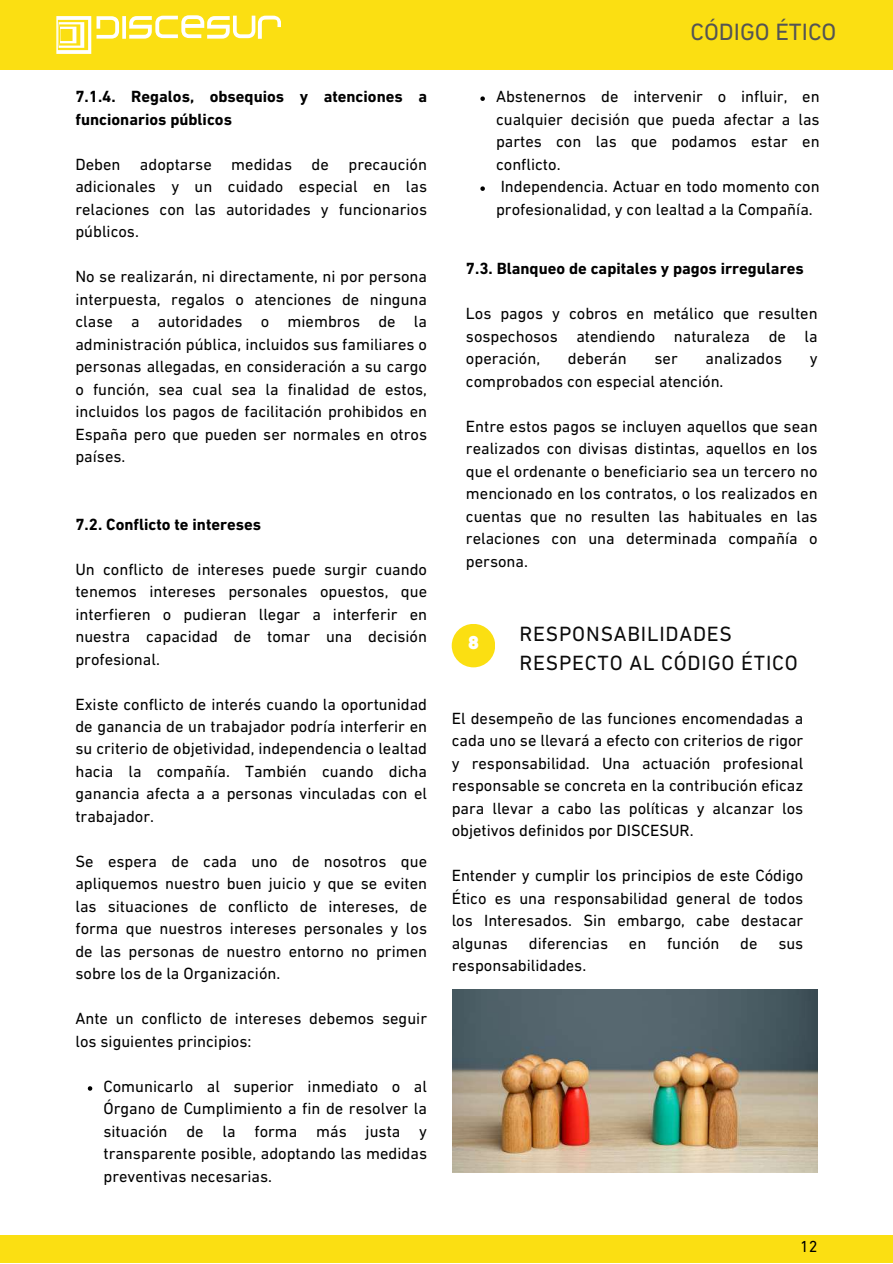
<style>
.page{position:relative;width:893px;height:1264px;background:#fff}
.page>*{position:absolute;margin:0;border:0;box-sizing:border-box;transform-origin:0 0}
.t1{font:24px "DIN Next LT Pro";color:#545454}
.t2{font:21px/29.2px "DIN Next LT Pro";letter-spacing:.04em;color:#0b0b0b}
.t3{font:900 19.05px "DIN Next LT Pro";color:#fff}
.t4{font:16.5px/22.5px "DIN Next LT Pro";color:#000;text-align:justify}
.t5{font:700 16.5px/22.5px "DIN Next LT Pro";color:#000}
.t6{font:16.2px "DIN Next LT Pro";color:#000}
</style>
<div class="page">
<div style="left:0;top:0;width:892px;height:69px;background:#fbdf12"></div>
<svg style="left:56px;top:15px;width:225px;height:39px"></svg>
<div style="left:0;top:1235px;width:892px;height:27px;background:#fbdf12"></div>
<div style="left:451px;top:624px;width:44px;height:43px;background:#fbdf12;border-radius:50%"></div>
<img style="left:452px;top:989px;width:365px;height:183px">
<svg style="left:88px;top:1086px;width:4px;height:4px"></svg>
<svg style="left:480px;top:96px;width:5px;height:5px"></svg>
<svg style="left:480px;top:186px;width:5px;height:5px"></svg>
<p class="t5" style="left:75px;top:87px;width:353px">7.1.4. Regalos, obsequios y atenciones a funcionarios públicos</p>
<p class="t4" style="left:75px;top:154px;width:353px">Deben adoptarse medidas de precaución adicionales y un cuidado especial en las relaciones con las autoridades y funcionarios públicos.</p>
<p class="t4" style="left:75px;top:267px;width:353px">No se realizarán, ni directamente, ni por persona interpuesta, regalos o atenciones de ninguna clase a autoridades o miembros de la administración pública, incluidos sus familiares o personas allegadas, en consideración a su cargo o función, sea cual sea la finalidad de estos, incluidos los pagos de facilitación prohibidos en España pero que pueden ser normales en otros países.</p>
<p class="t5" style="left:75px;top:514px;width:187px">7.2. Conflicto te intereses</p>
<p class="t4" style="left:75px;top:559px;width:353px">Un conflicto de intereses puede surgir cuando tenemos intereses personales opuestos, que interfieren o pudieran llegar a interferir en nuestra capacidad de tomar una decisión profesional.</p>
<p class="t4" style="left:75px;top:694px;width:353px">Existe conflicto de interés cuando la oportunidad de ganancia de un trabajador podría interferir en su criterio de objetividad, independencia o lealtad hacia la compañía. También cuando dicha ganancia afecta a a personas vinculadas con el trabajador.</p>
<p class="t4" style="left:75px;top:851px;width:353px">Se espera de cada uno de nosotros que apliquemos nuestro buen juicio y que se eviten las situaciones de conflicto de intereses, de forma que nuestros intereses personales y los de las personas de nuestro entorno no primen sobre los de la Organización.</p>
<p class="t4" style="left:75px;top:1009px;width:353px">Ante un conflicto de intereses debemos seguir los siguientes principios:</p>
<p class="t4" style="left:103px;top:1076px;width:325px">Comunicarlo al superior inmediato o al Órgano de Cumplimiento a fin de resolver la situación de la forma más justa y transparente posible, adoptando las medidas preventivas necesarias.</p>
<h1 class="t1" style="left:690px;top:22px;width:147px">CÓDIGO ÉTICO</h1>
<p class="t4" style="left:496px;top:87px;width:325px;text-align:left">Abstenernos de intervenir o influir, en cualquier decisión que pueda afectar a las partes con las que podamos estar en conflicto.<br>Independencia. Actuar en todo momento con profesionalidad, y con lealtad a la Compañía.</p>
<p class="t5" style="left:466px;top:259px;width:339px">7.3. Blanqueo de capitales y pagos irregulares</p>
<p class="t4" style="left:466px;top:304px;width:353px">Los pagos y cobros en metálico que resulten sospechosos atendiendo naturaleza de la operación,</p>
<p class="t4" style="left:568px;top:349px;width:60px">deberán</p>
<p class="t4" style="left:654px;top:349px;width:25px">ser</p>
<p class="t4" style="left:705px;top:349px;width:78px">analizados</p>
<p class="t4" style="left:809px;top:349px;width:9px">y</p>
<p class="t4" style="left:466px;top:371px;width:259px">comprobados con especial atención.</p>
<p class="t4" style="left:466px;top:416px;width:353px">Entre estos pagos se incluyen aquellos que sean realizados con divisas distintas, aquellos en los que el ordenante o beneficiario sea un tercero no mencionado en los contratos, o los realizados en cuentas que no resulten las habituales en las relaciones con una determinada compañía o persona.</p>
<p class="t3" style="left:468px;top:635px;width:12px">8</p>
<p class="t3" style="left:472px;top:635px;width:12px">6</p>
<p class="t2" style="left:519px;top:621px;width:280px">RESPONSABILIDADES<br>RESPECTO AL CÓDIGO ÉTICO</p>
<p class="t4" style="left:451px;top:708px;width:353px">El desempeño de las funciones encomendadas a cada uno se llevará a efecto con criterios de rigor y responsabilidad. Una actuación profesional responsable se concreta en la contribución eficaz para llevar a cabo las políticas y alcanzar los objetivos definidos por DISCESUR.</p>
<p class="t4" style="left:451px;top:866px;width:353px">Entender y cumplir los principios de este Código Ético es una responsabilidad general de todos los Interesados. Sin embargo, cabe destacar algunas</p>
<p class="t4" style="left:528px;top:933px;width:81px">diferencias</p>
<p class="t4" style="left:629px;top:933px;width:19px">en</p>
<p class="t4" style="left:667px;top:933px;width:54px">función</p>
<p class="t4" style="left:740px;top:933px;width:19px">de</p>
<p class="t4" style="left:778px;top:933px;width:27px">sus</p>
<p class="t4" style="left:451px;top:956px;width:136px">responsabilidades.</p>
<p class="t6" style="left:800px;top:1240px;width:19px">12</p>
</div>
